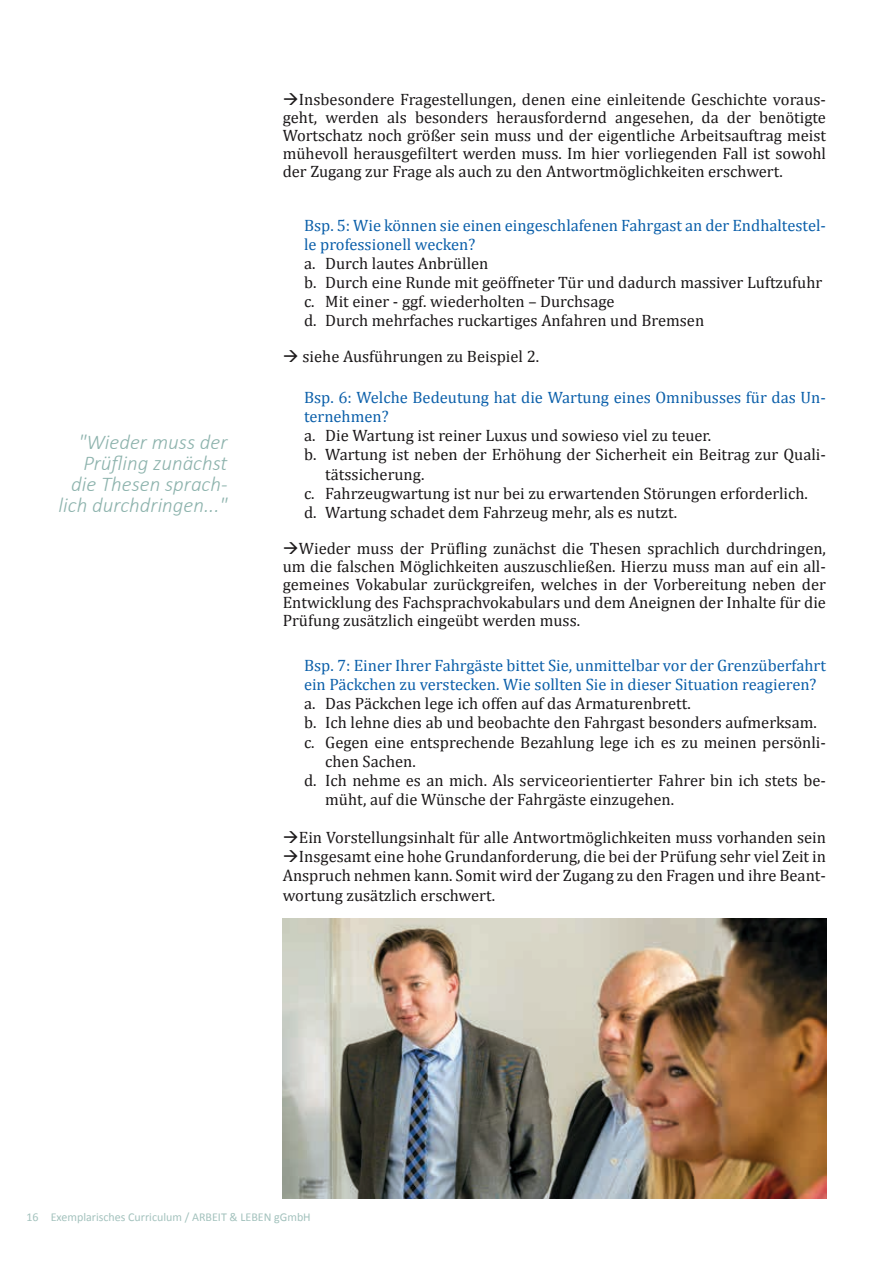
<style>
.page{position:relative;width:893px;height:1263px;background:#fff}
.page>*{position:absolute;margin:0;border:0;box-sizing:border-box;transform-origin:0 0}
.t1{font:italic 300 21px/21px "Calibri";color:#8db3ad;text-align:right}
.t2{font:16.5px/18px "Cambria";color:#1b1819;text-align:justify}
.t3{font:16.5px/19.2px "Cambria";color:#0c60aa}
.t4{font:12px "Calibri";color:#a3c2bd}
</style>
<div class="page">
<img style="left:283px;top:918px;width:543px;height:280px">
<p class="t1" style="left:59px;top:431px;width:170px">"Wieder muss der<br>Prüfling zunächst die Thesen sprach&shy;lich durchdringen..."</p>
<p class="t2" style="left:283px;top:90px;width:545px">→Insbesondere Fragestellungen, denen eine einleitende Geschichte voraus&shy;geht, werden als besonders herausfordernd angesehen, da der benötigte Wortschatz noch größer sein muss und der eigentliche Arbeitsauftrag meist mühevoll herausgefiltert werden muss. Im hier vorliegenden Fall ist sowohl der Zugang zur Frage als auch zu den Antwortmöglichkeiten erschwert.</p>
<p class="t3" style="left:304px;top:215px;width:523px">Bsp. 5: Wie können sie einen eingeschlafenen Fahrgast an der Endhaltestel&shy;le professionell wecken?</p>
<p class="t2" style="left:304px;top:254px;width:520px;line-height:19.2px;text-align:left">a. Durch lautes Anbrüllen<br>b. Durch eine Runde mit geöffneter Tür und dadurch massiver Luftzufuhr c. Mit einer - ggf. wiederholten – Durchsage<br>d. Durch mehrfaches ruckartiges Anfahren und Bremsen</p>
<p class="t2" style="left:283px;top:348px;width:258px">→ siehe Ausführungen zu Beispiel 2.</p>
<p class="t3" style="left:304px;top:388px;width:523px">Bsp. 6: Welche Bedeutung hat die Wartung eines Omnibusses für das Un&shy;ternehmen?</p>
<p class="t2" style="left:304px;top:427px;width:409px">a. Die Wartung ist reiner Luxus und sowieso viel zu teuer.</p>
<p class="t2" style="left:304px;top:446px;width:523px">b. Wartung ist neben der Erhöhung der Sicherheit ein Beitrag zur Quali-</p>
<p class="t2" style="left:325px;top:465px;width:101px">tätssicherung.</p>
<p class="t2" style="left:304px;top:484px;width:505px">c. Fahrzeugwartung ist nur bei zu erwartenden Störungen erforderlich.</p>
<p class="t2" style="left:304px;top:503px;width:375px">d. Wartung schadet dem Fahrzeug mehr, als es nutzt.</p>
<p class="t2" style="left:283px;top:539px;width:545px">→Wieder muss der Prüfling zunächst die Thesen sprachlich durchdringen, um die falschen Möglichkeiten auszuschließen. Hierzu muss man auf ein all&shy;gemeines Vokabular zurückgreifen, welches in der Vorbereitung neben der Entwicklung des Fachsprachvokabulars und dem Aneignen der Inhalte für die Prüfung zusätzlich eingeübt werden muss.</p>
<p class="t3" style="left:304px;top:656px;width:523px">Bsp. 7: Einer Ihrer Fahrgäste bittet Sie, unmittelbar vor der Grenzüberfahrt ein Päckchen zu verstecken. Wie sollten Sie in dieser Situation reagieren?</p>
<p class="t2" style="left:304px;top:694px;width:388px">a. Das Päckchen lege ich offen auf das Armaturenbrett.</p>
<p class="t2" style="left:304px;top:714px;width:514px">b. Ich lehne dies ab und beobachte den Fahrgast besonders aufmerksam.</p>
<p class="t2" style="left:304px;top:733px;width:523px">c. Gegen eine entsprechende Bezahlung lege ich es zu meinen persönli-</p>
<p class="t2" style="left:325px;top:752px;width:92px">chen Sachen.</p>
<p class="t2" style="left:304px;top:771px;width:523px">d. Ich nehme es an mich. Als serviceorientierter Fahrer bin ich stets be-</p>
<p class="t2" style="left:325px;top:790px;width:350px">müht, auf die Wünsche der Fahrgäste einzugehen.</p>
<p class="t2" style="left:283px;top:828px;width:545px">→Ein Vorstellungsinhalt für alle Antwortmöglichkeiten muss vorhanden sein</p>
<p class="t2" style="left:283px;top:847px;width:545px;line-height:19.2px">→Insgesamt eine hohe Grundanforderung, die bei der Prüfung sehr viel Zeit in Anspruch nehmen kann. Somit wird der Zugang zu den Fragen und ihre Beant&shy;wortung zusätzlich erschwert.</p>
<p class="t4" style="left:27px;top:1209px;width:286px">16 Exemplarisches Curriculum / ARBEIT &amp; LEBEN gGmbH</p>
</div>
